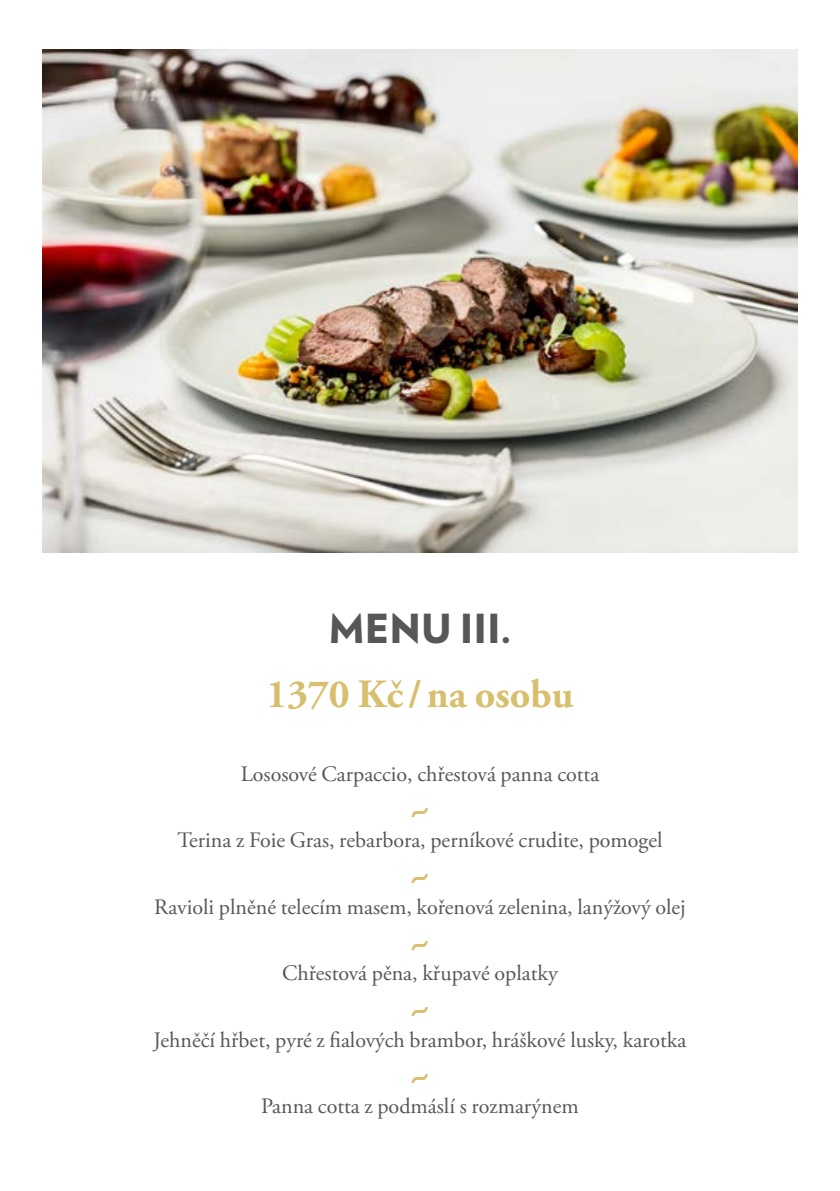
<style>
.page{position:relative;width:840px;height:1191px;background:#fff}
.page>*{position:absolute;margin:0;border:0;box-sizing:border-box;transform-origin:0 0}
.t1{font:700 40px "Adobe Garamond Pro";color:#d8bf6e}
.t2{font:900 40px "Verlag";color:#575756}
.t3{font:22px "Adobe Garamond Pro";color:#575756}
</style>
<div class="page">
<img style="left:43px;top:49px;width:754px;height:503px">
<h1 class="t2" style="left:328px;top:595px;width:185px">MENU III.</h1>
<h1 class="t1" style="left:266px;top:670px;width:308px">1370 Kč /na osobu</h1>
<p class="t3" style="left:240px;top:761px;width:360px">Lososové Carpaccio, chřestová panna cotta</p>
<h1 class="t1" style="left:409px;top:785px;width:22px">~</h1>
<p class="t3" style="left:177px;top:827px;width:486px">Terina z Foie Gras, rebarbora, perníkové crudite, pomogel</p>
<h1 class="t1" style="left:409px;top:851px;width:22px">~</h1>
<p class="t3" style="left:154px;top:893px;width:533px">Ravioli plněné telecím masem, kořenová zelenina, lanýžový olej</p>
<h1 class="t1" style="left:409px;top:918px;width:22px">~</h1>
<p class="t3" style="left:282px;top:960px;width:277px">Chřestová pěna, křupavé oplatky</p>
<h1 class="t1" style="left:409px;top:984px;width:22px">~</h1>
<p class="t3" style="left:153px;top:1026px;width:534px">Jehněčí hřbet, pyré z fialových brambor, hráškové lusky, karotka</p>
<h1 class="t1" style="left:409px;top:1050px;width:22px">~</h1>
<p class="t3" style="left:261px;top:1093px;width:319px">Panna cotta z podmáslí s rozmarýnem</p>
</div>
